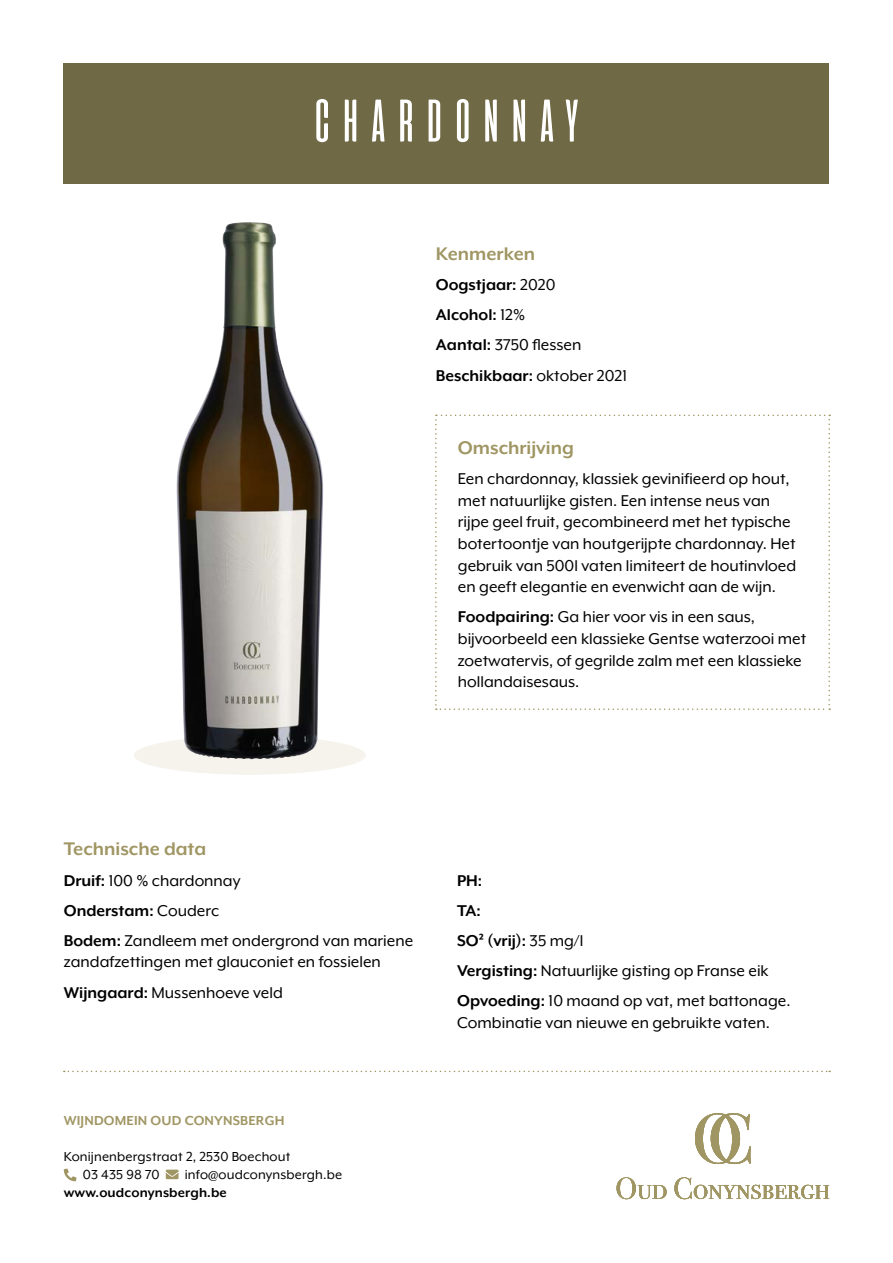
<style>
.page{position:relative;width:893px;height:1263px;background:#fff}
.page>*{position:absolute;margin:0;border:0;box-sizing:border-box;transform-origin:0 0}
.t1{font:60px "Aliens&cows";letter-spacing:.02em;color:#fff}
.t2{font:700 21px "Mr Eaves XL Mod OT";color:#a09664}
.t3{font:18px/21.6px "Mr Eaves XL Mod OT";color:#000}
.t4{font:700 18px/30.2px "Mr Eaves XL Mod OT";color:#000}
.t5{font:15px/18px "Mr Eaves XL Mod OT";letter-spacing:.01em;color:#000}
.t6{font:700 15px "Mr Eaves XL Mod OT";letter-spacing:.01em;color:#a09664}
.t7{font:700 15px "Mr Eaves XL Mod OT";letter-spacing:.01em;color:#000}
.s1{font-weight:400}
.s2{font-weight:700}
</style>
<div class="page">
<div style="left:134px;top:736px;width:232px;height:39px;background:#f5f3ec;border-radius:50%"></div>
<svg style="left:64px;top:1071px;width:766px;height:1px"></svg>
<svg style="left:617px;top:1177px;width:50px;height:22px"></svg>
<svg style="left:674px;top:1177px;width:155px;height:22px"></svg>
<svg style="left:695px;top:1113px;width:56px;height:51px"></svg>
<svg style="left:64px;top:1168px;width:13px;height:13px"></svg>
<svg style="left:166px;top:1169px;width:13px;height:10px"></svg>
<div style="left:64px;top:64px;width:765px;height:120px;background:#6f6946"></div>
<img style="left:176px;top:222px;width:147px;height:537px">
<svg style="left:435px;top:415px;width:395px;height:295px"></svg>
<h1 class="t1" style="left:309px;top:89px;width:277px">CHARDONNAY</h1>
<p class="t2" style="left:436px;top:242px;width:101px">Kenmerken</p>
<p class="t4" style="left:436px;top:270px;width:193px">Oogstjaar: <span class="s1">2020<br></span>Alcohol: <span class="s1">12%<br></span>Aantal: <span class="s1">3750 flessen<br></span>Beschikbaar: <span class="s1">oktober 2021</span></p>
<p class="t2" style="left:458px;top:436px;width:117px">Omschrijving</p>
<p class="t3" style="left:458px;top:468px;width:340px">Een chardonnay, klassiek gevinifieerd op hout, met natuurlijke gisten. Een intense neus van rijpe geel fruit, gecombineerd met het typische botertoontje van houtgerijpte chardonnay. Het gebruik van 500l vaten limiteert de houtinvloed en geeft elegantie en evenwicht aan de wijn.</p>
<p class="t3" style="left:458px;top:606px;width:350px"><span class="s2">Foodpairing:</span> Ga hier voor vis in een saus, bijvoorbeeld een klassieke Gentse waterzooi met zoetwatervis, of gegrilde zalm met een klassieke hollandaisesaus.</p>
<p class="t2" style="left:64px;top:837px;width:144px">Technische data</p>
<p class="t3" style="left:64px;top:865px;width:351px;line-height:30.2px"><span class="s2">Druif:</span> 100 % chardonnay<br><span class="s2">Onderstam:</span> Couderc<br><span class="s2">Bodem:</span> Zandleem met ondergrond van mariene</p>
<p class="t3" style="left:64px;top:947px;width:319px;line-height:30.2px">zandafzettingen met glauconiet en fossielen<br><span class="s2">Wijngaard:</span> Mussenhoeve veld</p>
<p class="t6" style="left:64px;top:1112px;width:222px">WIJNDOMEIN OUD CONYNSBERGH</p>
<p class="t5" style="left:83px;top:1148px;width:209px;text-indent:-19px">Konijnenbergstraat 2, 2530 Boechout<br>03 435 98 70</p>
<p class="t5" style="left:185px;top:1166px;width:159px">info@oudconynsbergh.be</p>
<p class="t7" style="left:64px;top:1184px;width:165px">www.oudconynsbergh.be</p>
<p class="t3" style="left:457px;top:865px;width:335px;line-height:30.2px"><span class="s2">PH:<br>TA:<br>SO² (vrij):</span> 35 mg/l<br><span class="s2">Vergisting:</span> Natuurlijke gisting op Franse eik<br><span class="s2">Opvoeding:</span> 10 maand op vat, met battonage.</p>
<p class="t3" style="left:457px;top:1011px;width:314px">Combinatie van nieuwe en gebruikte vaten.</p>
</div>
